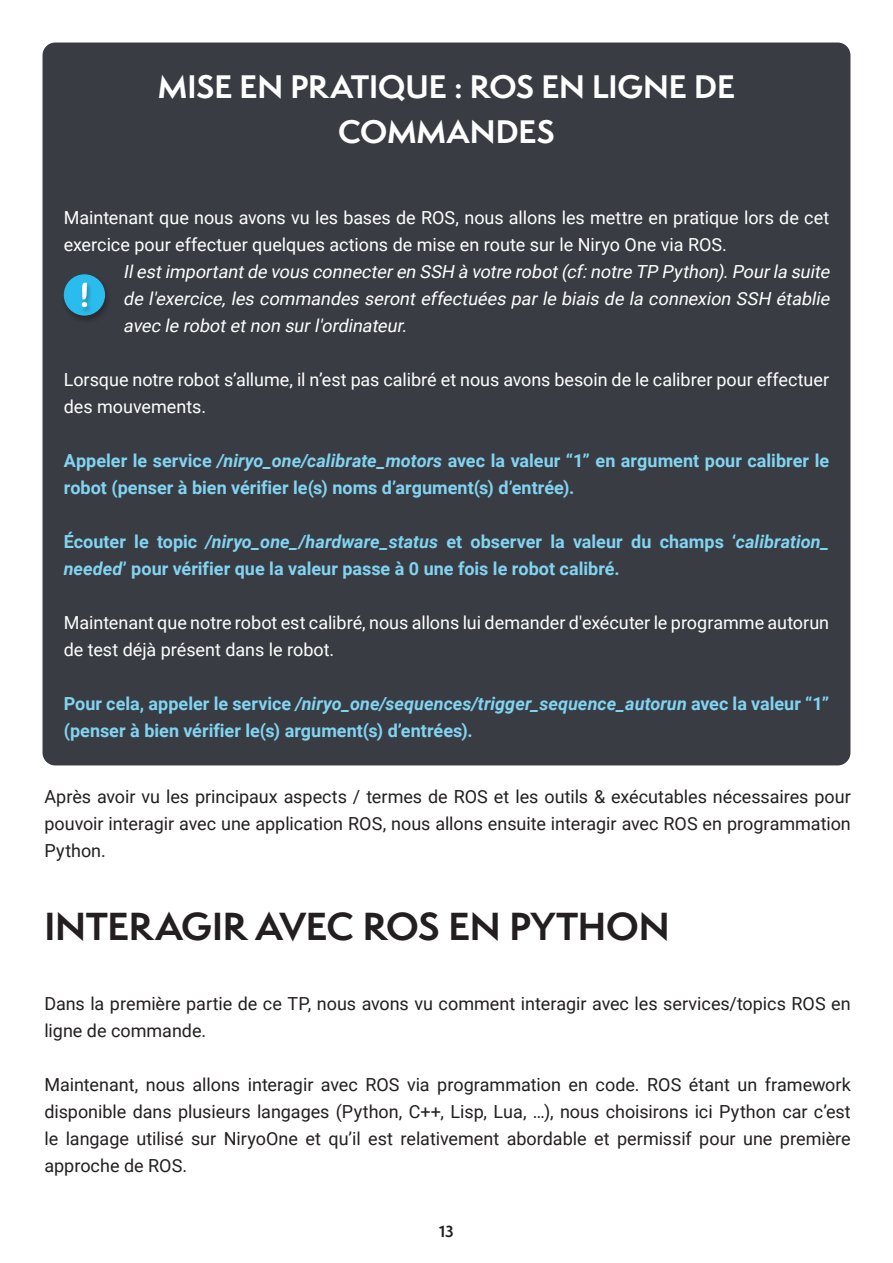
<style>
.page{position:relative;width:893px;height:1263px;background:#fff}
.page>*{position:absolute;margin:0;border:0;box-sizing:border-box;transform-origin:0 0}
.t1{font:700 36px "Semplicita Pro";letter-spacing:-.01em;color:#231f20}
.t2{font:700 30px/45px "Semplicita Pro";color:#fff;text-align:center}
.t3{font:18px/27px "Roboto";color:#231f20;text-align:justify}
.t4{font:700 18px/27px "Roboto";color:#81d4f2}
.t5{font:18px/27px "Roboto";color:#fff}
.t6{font:italic 18px/27px "Roboto";color:#fff;text-align:justify}
.t7{font:700 15px "Semplicita Pro";color:#231f20}
.s1{font-style:italic}
</style>
<div class="page">
<div style="left:43px;top:43px;width:807px;height:722px;background:#393c43;border-radius:13px"></div>
<div style="left:62px;top:273px;width:50px;height:51px;background:#231f20;opacity:.35"></div>
<div style="left:64px;top:274px;width:41px;height:42px;background:#2bbcee;border-radius:50%"></div>
<div style="left:80px;top:282px;width:14px;height:33px;background:#231f20;opacity:.35"></div>
<svg style="left:82px;top:283px;width:5px;height:24px"></svg>
<h2 class="t2" style="left:158px;top:63px;width:579px">MISE EN PRATIQUE : ROS EN LIGNE DE<br>COMMANDES</h2>
<p class="t5" style="left:64px;top:203px;width:767px">Maintenant que nous avons vu les bases de ROS, nous allons les mettre en pratique lors de cet exercice pour effectuer quelques actions de mise en route sur le Niryo One via ROS.</p>
<p class="t6" style="left:123px;top:257px;width:712px">Ilestimportantde vous connecteren SSH à votre robot(cf:notre TP Python).Pourla suite de l'exercice, les commandes seront effectuées par le biais de la connexion SSH établie avec le robotetnon surl'ordinateur.</p>
<p class="t5" style="left:64px;top:365px;width:767px">Lorsque notre robot s’allume, il n’est pas calibré et nous avons besoin de le calibrer pour effectuer des mouvements.</p>
<p class="t4" style="left:64px;top:446px;width:767px">Appeler le service <span class="s1">/niryo_one/calibrate_motors</span> avec la valeur “1” en argument pour calibrer le robot (penser à bien vérifier le(s) noms d’argument(s) d’entrée).</p>
<p class="t4" style="left:64px;top:527px;width:767px">Écouter le topic <span class="s1">/niryo_one_/hardware_status</span> et observer la valeur du champs ‘<span class="s1">calibration_ needed</span>’ pour vérifier que la valeur passe à 0 une fois le robot calibré.</p>
<p class="t5" style="left:64px;top:608px;width:767px">Maintenant que notre robot est calibré, nous allons lui demander d'exécuter le programme autorun de test déjà présent dans le robot.</p>
<p class="t4" style="left:64px;top:689px;width:767px">Pour cela, appeler le service <span class="s1">/niryo_one/sequences/trigger_sequence_autorun</span> avec la valeur “1” (penser à bien vérifier le(s) argument(s) d’entrées).</p>
<p class="t3" style="left:44px;top:783px;width:808px">Après avoir vu les principaux aspects / termes de ROS et les outils &amp; exécutables nécessaires pour pouvoir interagir avec une application ROS, nous allons ensuite interagir avec ROS en programmation Python.</p>
<h1 class="t1" style="left:44px;top:899px;width:627px">INTERAGIR AVEC ROS EN PYTHON</h1>
<p class="t3" style="left:44px;top:989px;width:808px">Dans la première partie de ce TP, nous avons vu comment interagir avec les services/topics ROS en ligne de commande.</p>
<p class="t3" style="left:44px;top:1070px;width:808px">Maintenant, nous allons interagir avec ROS via programmation en code. ROS étant un framework disponible dans plusieurs langages (Python, C++, Lisp, Lua, …), nous choisirons ici Python car c’est le langage utilisé sur NiryoOne et qu’il est relativement abordable et permissif pour une première approche de ROS.</p>
<p class="t7" style="left:439px;top:1220px;width:16px">13</p>
</div>
